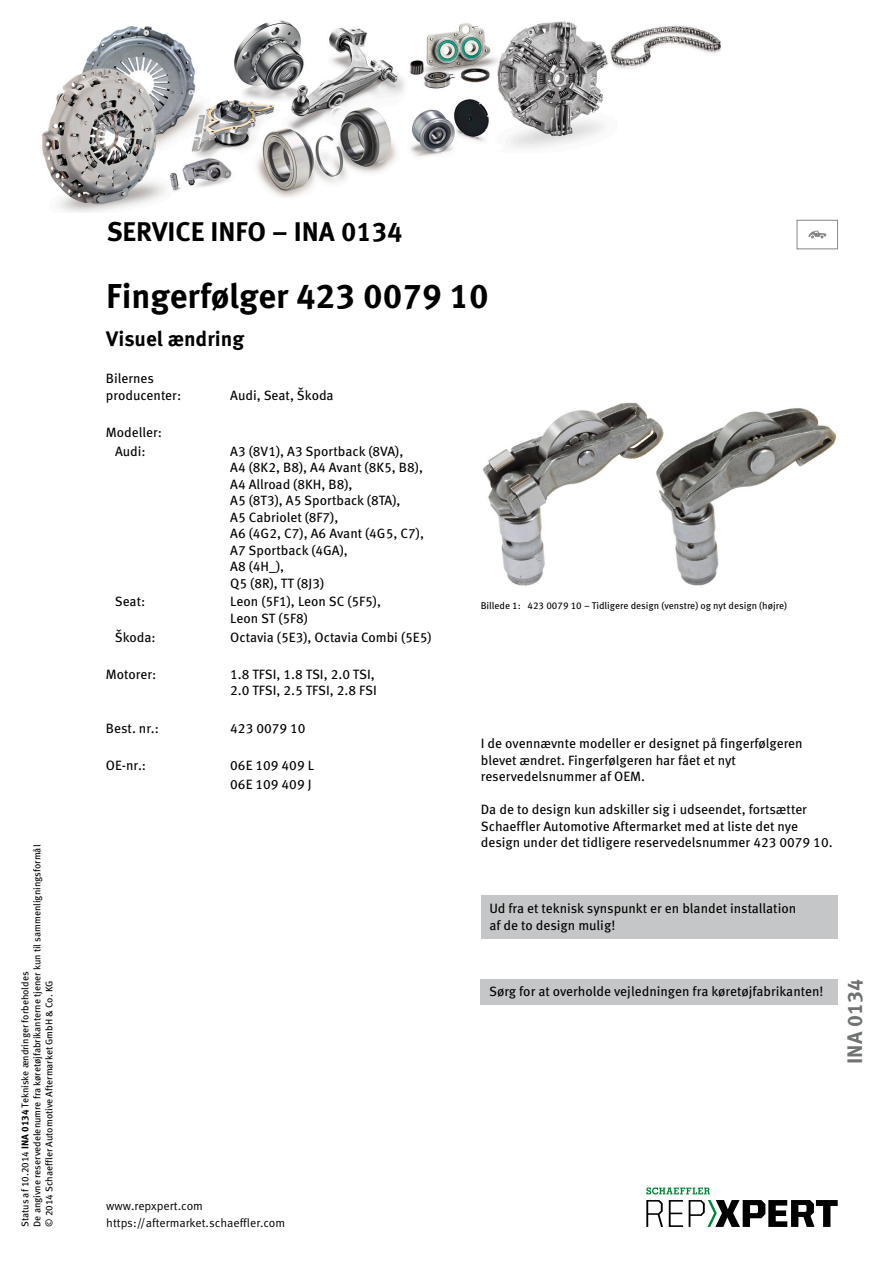
<style>
.page{position:relative;width:893px;height:1263px;background:#fff}
.page>*{position:absolute;margin:0;border:0;box-sizing:border-box;transform-origin:0 0}
.NADPIS_hlavní{font:700 34.5px "Meta Pro";color:#000}
.SERVICE_INFO{font:700 27px "Meta Pro";color:#000}
.NADPIS_menší{font:700 21px "Meta Pro";color:#000}
.SERVICE_INFO-2{font:700 21px "Meta Pro";color:#6f7172}
.TABULKA{font:13.5px/16.5px "Meta Pro";color:#000}
.NORMAL_book{font:13.5px/16.5px "Meta Pro";color:#000}
.RASTR_text_běžný{font:13.5px/16.5px "Meta Pro";color:#000}
.t1{font:12px "Meta Pro Norm";color:#000}
.VYDÁNÍ_datum{font:9.75px/12px "Meta Pro";color:#000}
.OBRAZ{font:9.75px "Meta Pro";color:#000}
.s1{font-weight:700}
</style>
<div class="page">
<div style="left:481px;top:895px;width:357px;height:43px;background:#c5c6c7"></div>
<img style="left:483px;top:402px;width:354px;height:184px">
<div style="left:480px;top:980px;width:358px;height:25px;background:#c5c6c7"></div>
<div style="left:797px;top:220px;width:41px;height:29px;border:1px solid #868789"></div>
<svg style="left:808px;top:231px;width:18px;height:7px"></svg>
<img style="left:42px;top:20px;width:679px;height:193px">
<svg style="left:646px;top:1200px;width:17px;height:27px"></svg>
<svg style="left:669px;top:1200px;width:14px;height:27px"></svg>
<svg style="left:689px;top:1200px;width:149px;height:27px"></svg>
<svg style="left:646px;top:1187px;width:64px;height:7px"></svg>
<p class="VYDÁNÍ_datum" style="left:19px;top:1227px;width:383px;rotate:-90deg">Status af 10.2014 <span class="s1">INA 0134</span> Tekniske ændringer forbeholdes<br>De angivne reservedelenumre fra køretøjfabrikanterne tjener kun til sammenligningsformål © 2014 Schaeffler Automotive Aftermarket GmbH &amp; Co. KG</p>
<p class="SERVICE_INFO" style="left:107px;top:210px;width:297px">SERVICE INFO – INA 0134</p>
<p class="NADPIS_hlavní" style="left:106px;top:269px;width:384px">Fingerfølger 423 0079 10</p>
<p class="NADPIS_menší" style="left:106px;top:323px;width:139px">Visuel ændring</p>
<p class="TABULKA" style="left:106px;top:369px;width:77px">Bilernes producenter:</p>
<p class="TABULKA" style="left:230px;top:386px;width:105px">Audi, Seat, Škoda</p>
<p class="TABULKA" style="left:106px;top:423px;width:58px">Modeller:</p>
<p class="TABULKA" style="left:115px;top:442px;width:32px">Audi:</p>
<p class="TABULKA" style="left:230px;top:442px;width:175px">A3 (8V1), A3 Sportback (8VA),</p>
<p class="TABULKA" style="left:230px;top:458px;width:194px">A4 (8K2, B8), A4 Avant (8K5, B8),</p>
<p class="TABULKA" style="left:230px;top:475px;width:124px">A4 Allroad (8KH, B8),</p>
<p class="TABULKA" style="left:230px;top:491px;width:172px">A5 (8T3), A5 Sportback (8TA),</p>
<p class="TABULKA" style="left:230px;top:508px;width:110px">A5 Cabriolet (8F7),</p>
<p class="TABULKA" style="left:230px;top:524px;width:195px">A6 (4G2, C7), A6 Avant (4G5, C7),</p>
<p class="TABULKA" style="left:230px;top:541px;width:119px">A7 Sportback (4GA),</p>
<p class="TABULKA" style="left:230px;top:557px;width:55px">A8 (4H_),</p>
<p class="TABULKA" style="left:230px;top:574px;width:95px">Q5 (8R), TT (8J3)</p>
<p class="TABULKA" style="left:115px;top:592px;width:32px">Seat:</p>
<p class="TABULKA" style="left:230px;top:592px;width:152px">Leon (5F1), Leon SC (5F5),</p>
<p class="TABULKA" style="left:230px;top:609px;width:79px">Leon ST (5F8)</p>
<p class="TABULKA" style="left:115px;top:628px;width:42px">Škoda:</p>
<p class="TABULKA" style="left:230px;top:628px;width:203px">Octavia (5E3), Octavia Combi (5E5)</p>
<p class="TABULKA" style="left:106px;top:665px;width:52px">Motorer:</p>
<p class="TABULKA" style="left:230px;top:665px;width:146px">1.8 TFSI, 1.8 TSI, 2.0 TSI,</p>
<p class="TABULKA" style="left:230px;top:682px;width:148px">2.0 TFSI, 2.5 TFSI, 2.8 FSI</p>
<p class="TABULKA" style="left:106px;top:719px;width:55px">Best. nr.:</p>
<p class="TABULKA" style="left:230px;top:719px;width:77px">423 0079 10</p>
<p class="TABULKA" style="left:106px;top:756px;width:42px">OE-nr.:</p>
<p class="TABULKA" style="left:230px;top:756px;width:85px">06E 109 409 L</p>
<p class="TABULKA" style="left:230px;top:775px;width:83px">06E 109 409 J</p>
<p class="OBRAZ" style="left:481px;top:598px;width:308px">Billede 1: 423 0079 10 – Tidligere design (venstre) og nyt design (højre)</p>
<p class="NORMAL_book" style="left:481px;top:734px;width:323px">I de ovennævnte modeller er designet på fingerfølgeren blevet ændret. Fingerfølgeren har fået et nyt reservedelsnummer af OEM.</p>
<p class="NORMAL_book" style="left:481px;top:800px;width:353px">Da de to design kun adskiller sig i udseendet, fortsætter<br>Schaeffler Automotive Aftermarket med at liste det nye design under det tidligere reservedelsnummer 423 0079 10.</p>
<p class="RASTR_text_běžný" style="left:489px;top:899px;width:308px">Ud fra et teknisk synspunkt er en blandet installation af de to design mulig!</p>
<p class="RASTR_text_běžný" style="left:489px;top:982px;width:336px">Sørg for at overholde vejledningen fra køretøjfabrikanten!</p>
<p class="SERVICE_INFO-2" style="left:838px;top:1064px;width:86px;rotate:-90deg">INA 0134</p>
<p class="t1" style="left:106px;top:1197px;width:98px">www.repxpert.com</p>
<p class="t1" style="left:106px;top:1213px;width:180px">https://aftermarket.schaeffler.com</p>
</div>
